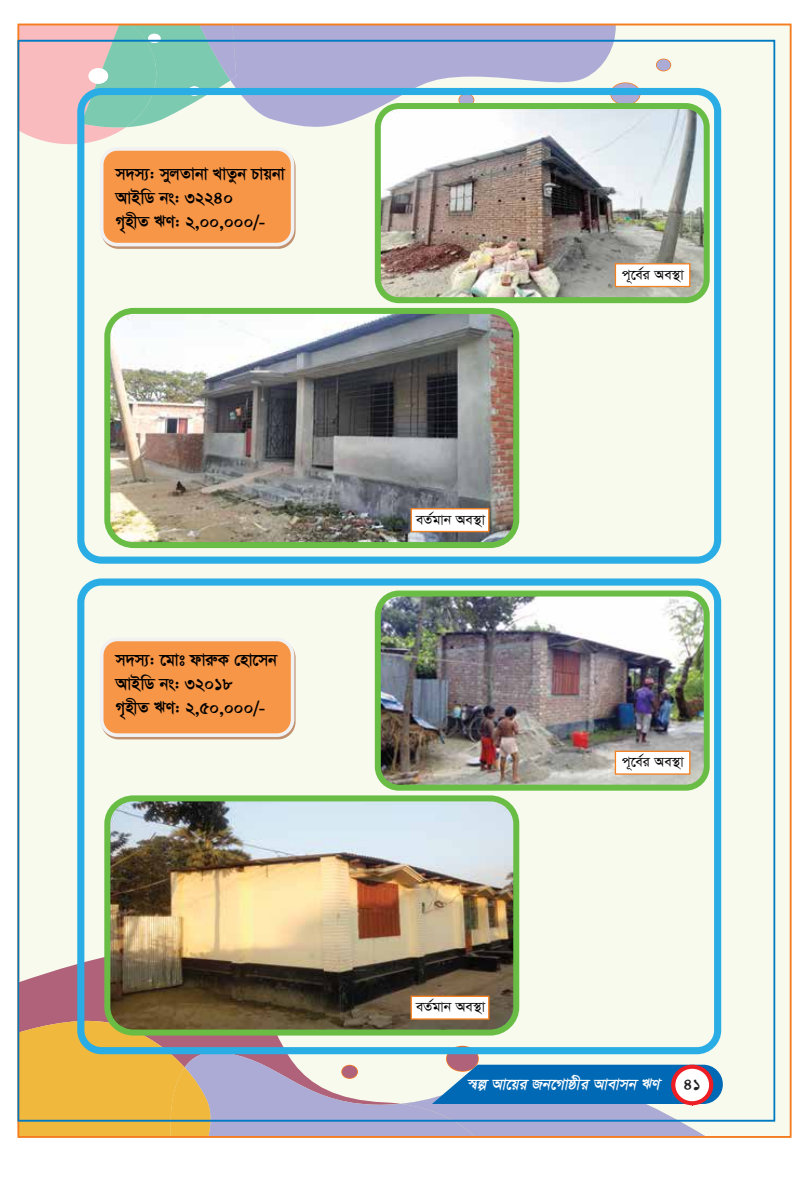
<style>
.page{position:relative;width:810px;height:1188px;background:#fff}
.page>*{position:absolute;margin:0;border:0;box-sizing:border-box;transform-origin:0 0}
.t1{font:700 19.5px/24px "Sutonny MJ";color:#000}
.t2{font:italic 700 18px "Sutonny MJ";color:#fff}
.t3{font:700 18px "Sutonny MJ";color:#231f20}
.t4{font:16.5px "Sutonny MJ";color:#000}
</style>
<div class="page">
<div style="left:20px;top:26px;width:769px;height:1109px;background:#f7faed"></div>
<svg style="left:236px;top:26px;width:381px;height:80px;background:#b3b5d8"></svg>
<div style="left:459px;top:94px;width:15px;height:12px;background:#acabd6;border-radius:50%"></div>
<div style="left:657px;top:59px;width:13px;height:12px;background:#acabd6;border-radius:50%"></div>
<div style="left:611px;top:83px;width:29px;height:21px;background:#acabd6;border-radius:50%"></div>
<svg style="left:20px;top:26px;width:216px;height:118px;background:#bbc2bc"></svg>
<svg style="left:148px;top:34px;width:13px;height:9px"></svg>
<svg style="left:188px;top:86px;width:13px;height:10px"></svg>
<svg style="left:20px;top:945px;width:84px;height:70px;background:#c897a2"></svg>
<img style="left:107px;top:106px;width:600px;height:909px">
<img style="left:101px;top:150px;width:195px;height:99px">
<div style="left:102px;top:149px;width:191px;height:96px;background:#f89647;border-radius:16px"></div>
<div style="left:100px;top:147px;width:194px;height:99px;border:4px solid #f1f1f2;border-radius:16px"></div>
<div style="left:77px;top:88px;width:644px;height:476px;border:7px solid #29ade4;border-radius:21px"></div>
<img style="left:101px;top:640px;width:195px;height:99px">
<div style="left:102px;top:639px;width:191px;height:96px;background:#f89647;border-radius:16px"></div>
<div style="left:100px;top:638px;width:194px;height:99px;border:4px solid #f1f1f2;border-radius:16px"></div>
<div style="left:77px;top:578px;width:644px;height:476px;border:7px solid #29ade4;border-radius:21px"></div>
<div style="left:615px;top:263px;width:75px;height:24px;background:#fff;border:1px solid #f58020"></div>
<div style="left:411px;top:508px;width:78px;height:24px;background:#fff;border:1px solid #f58020"></div>
<div style="left:375px;top:591px;width:335px;height:200px;border:6px solid #69bd45;border-radius:21px"></div>
<div style="left:104px;top:795px;width:415px;height:241px;border:6px solid #69bd45;border-radius:26px"></div>
<div style="left:615px;top:751px;width:75px;height:24px;background:#fff;border:1px solid #f58020"></div>
<div style="left:411px;top:996px;width:78px;height:24px;background:#fff;border:1px solid #f58020"></div>
<div style="left:375px;top:103px;width:335px;height:200px;border:6px solid #69bd45;border-radius:21px"></div>
<div style="left:104px;top:308px;width:415px;height:240px;border:6px solid #69bd45;border-radius:26px"></div>
<svg style="left:19px;top:1015px;width:704px;height:122px;background:#a9afa4"></svg>
<div style="left:671px;top:1065px;width:42px;height:40px;background:#ed1d24;border-radius:50%"></div>
<div style="left:675px;top:1069px;width:34px;height:32px;background:#fff;border-radius:50%"></div>
<p class="t1" style="left:116px;top:163px;width:170px">M`M¨: MYJZVBV LVZZB PVQBV<br>AVBWW BS: 32240<br>M„NXZ FY: 2,00,000/-</p>
<p class="t1" style="left:116px;top:649px;width:163px">M`M¨: ‡GVT DVIÆK †NV‡MB<br>AVBWW BS: 32018<br>M„NXZ FY: 2,50,000/-</p>
<p class="t4" style="left:416px;top:510px;width:71px">EZ©GVB AE¯’V</p>
<p class="t4" style="left:416px;top:998px;width:71px">EZ©GVB AE¯’V</p>
<p class="t4" style="left:622px;top:265px;width:63px">C~‡E©I AE¯’V</p>
<p class="t4" style="left:622px;top:753px;width:63px">C~‡E©I AE¯’V</p>
<p class="t2" style="left:468px;top:1074px;width:194px">¯^Í AV‡QI RB‡MVÔXI AVEVMB FY</p>
<p class="t3" style="left:684px;top:1075px;width:18px">41</p>
</div>
